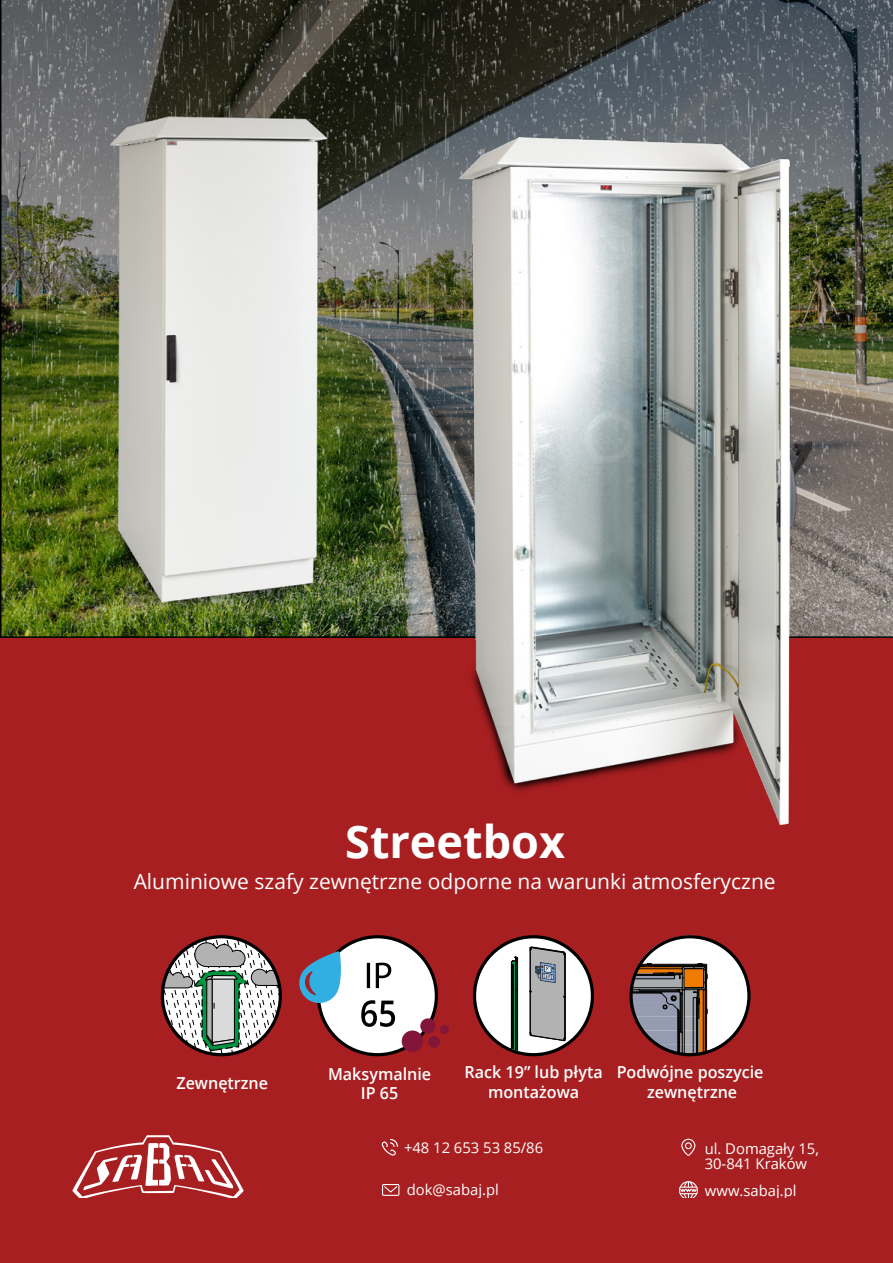
<style>
.page{position:relative;width:893px;height:1263px;background:#fff}
.page>*{position:absolute;margin:0;border:0;box-sizing:border-box;transform-origin:0 0}
.t1{font:700 45px "Open Sans";color:#fff}
.t2{font:21px "Open Sans";color:#fff}
.t3{font:600 16.5px/19.8px "Open Sans";color:#fff;text-align:center}
.t4{font:14.85px/14.9px "Open Sans";color:#fff}
</style>
<div class="page">
<div style="left:0;top:638px;width:893px;height:625px;background:#a81f21"></div>
<img style="left:0;top:0;width:893px;height:638px">
<img style="left:459px;top:137px;width:353px;height:687px">
<svg style="left:72px;top:1135px;width:172px;height:63px"></svg>
<svg style="left:382px;top:1139px;width:16px;height:16px"></svg>
<svg style="left:382px;top:1184px;width:17px;height:12px"></svg>
<svg style="left:681px;top:1139px;width:14px;height:17px"></svg>
<svg style="left:679px;top:1181px;width:19px;height:17px"></svg>
<svg style="left:633px;top:935px;width:114px;height:119px"></svg>
<div style="left:318px;top:937px;width:118px;height:118px;background:#fff;border-radius:50%"></div>
<div style="left:317px;top:935px;width:121px;height:121px;border:3px solid #000;border-radius:50%"></div>
<svg style="left:299px;top:951px;width:42px;height:55px"></svg>
<div style="left:402px;top:1030px;width:21px;height:22px;background:#81163a;border-radius:50%"></div>
<div style="left:420px;top:1018px;width:15px;height:15px;background:#81163a;border-radius:50%"></div>
<div style="left:428px;top:1036px;width:12px;height:12px;background:#81163a;border-radius:50%"></div>
<div style="left:440px;top:1025px;width:9px;height:9px;background:#81163a;border-radius:50%"></div>
<svg style="left:367px;top:963px;width:24px;height:25px"></svg>
<svg style="left:361px;top:1000px;width:34px;height:27px"></svg>
<div style="left:474px;top:937px;width:118px;height:118px;background:#fff;border-radius:50%"></div>
<div style="left:473px;top:935px;width:121px;height:121px;border:3px solid #000;border-radius:50%"></div>
<svg style="left:162px;top:937px;width:118px;height:118px"></svg>
<div style="left:629px;top:935px;width:122px;height:121px;border:3px solid #000;border-radius:50%"></div>
<svg style="left:511px;top:956px;width:7px;height:99px"></svg>
<hr style="left:515px;top:961px;width:1px;height:92px;background:#050008">
<hr style="left:517px;top:958px;width:1px;height:95px;background:#050008">
<svg style="left:529px;top:946px;width:37px;height:95px;background:#9c9c9f"></svg>
<h1 class="t1" style="left:345px;top:810px;width:221px">Streetbox</h1>
<p class="t2" style="left:134px;top:867px;width:643px">Aluminiowe szafy zewnętrzne odporne na warunki atmosferyczne</p>
<p class="t3" style="left:176px;top:1073px;width:93px">Zewnętrzne</p>
<p class="t3" style="left:328px;top:1063px;width:105px">Maksymalnie<br>IP 65</p>
<p class="t3" style="left:465px;top:1061px;width:140px">Rack 19” lub płyta montażowa</p>
<p class="t3" style="left:617px;top:1061px;width:148px">Podwójne poszycie zewnętrzne</p>
<p class="t4" style="left:404px;top:1139px;width:141px">+48 12 653 53 85/86</p>
<p class="t4" style="left:407px;top:1182px;width:94px">dok@sabaj.pl</p>
<p class="t4" style="left:705px;top:1141px;width:116px">ul. Domagały 15,<br>30-841 Kraków</p>
<p class="t4" style="left:705px;top:1183px;width:93px">www.sabaj.pl</p>
</div>
